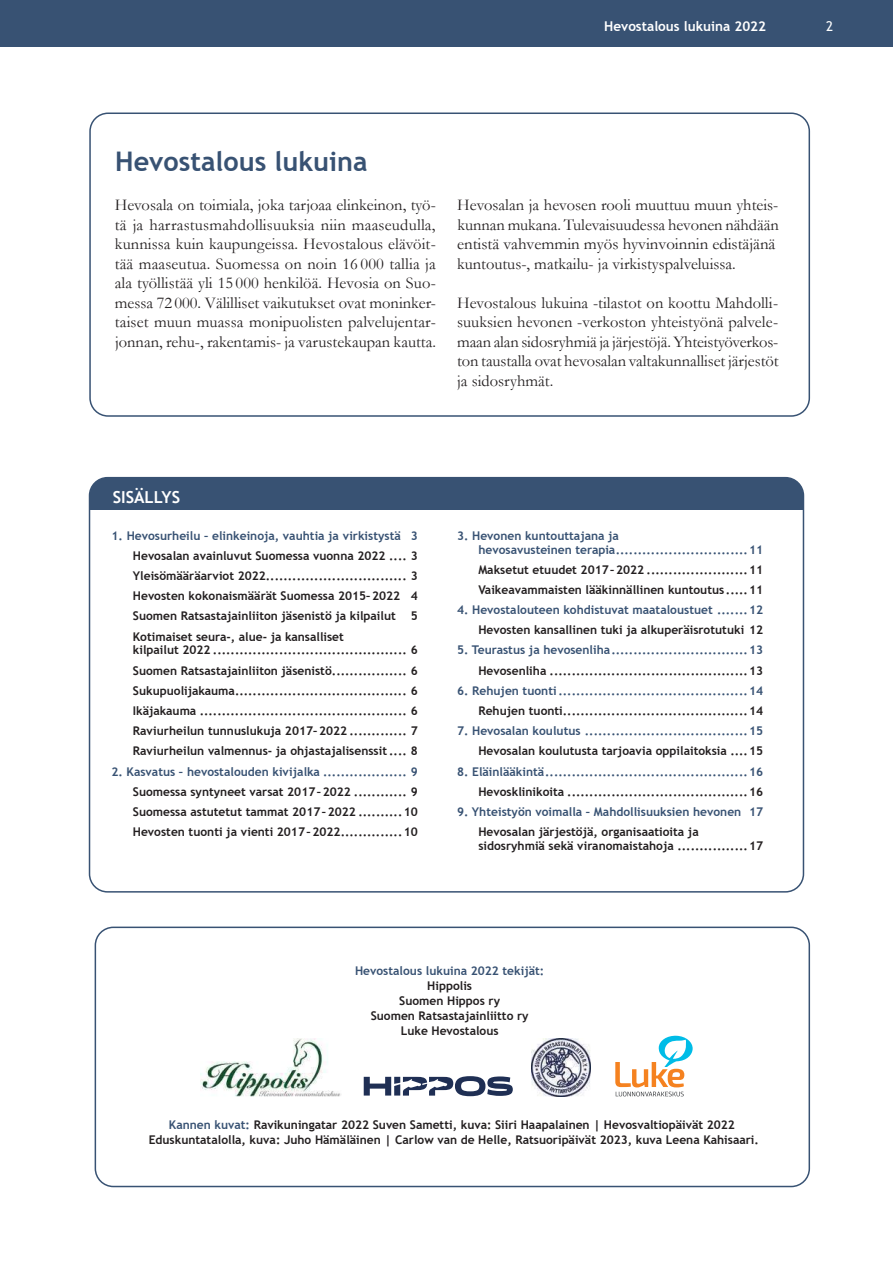
<style>
.page{position:relative;width:893px;height:1263px;background:#fff}
.page>*{position:absolute;margin:0;border:0;box-sizing:border-box;transform-origin:0 0}
.t1{font:700 27px "Trebuchet MS";color:#385273}
.t2{font:16.5px/19.5px "Garamond";letter-spacing:-.005em;color:#231f20;text-align:justify}
.t3{font:700 16.5px "Trebuchet MS";color:#fff}
.t4{font:700 13.5px "Trebuchet MS";color:#fff}
.t5{font:13.5px "Trebuchet MS";color:#fff}
.t6{font:700 12px/20.2px "Trebuchet MS";color:#231f20;text-align:justify}
.t7{font:700 12px/13.8px "Trebuchet MS";color:#385273}
.s1{color:#385273}
</style>
<div class="page">
<div style="left:0;top:0;width:893px;height:47px;background:#385273"></div>
<div style="left:89px;top:112px;width:721px;height:305px;border:2px solid #385273;border-radius:18px"></div>
<div style="left:90px;top:478px;width:713px;height:32px;background:#385273"></div>
<div style="left:89px;top:477px;width:715px;height:415px;border:2px solid #385273;border-radius:18px"></div>
<div style="left:95px;top:926px;width:715px;height:261px;border:2px solid #385273;border-radius:18px"></div>
<img style="left:201px;top:1038px;width:140px;height:59px">
<img style="left:532px;top:1038px;width:58px;height:59px">
<svg style="left:615px;top:1035px;width:78px;height:61px"></svg>
<svg style="left:364px;top:1076px;width:149px;height:20px"></svg>
<p class="t4" style="left:604px;top:18px;width:163px">Hevostalous lukuina 2022</p>
<p class="t5" style="left:826px;top:18px;width:9px">2</p>
<h1 class="t1" style="left:115px;top:145px;width:254px">Hevostalous lukuina</h1>
<p class="t2" style="left:115px;top:195px;width:323px">Hevosala on toimiala, joka tarjoaa elinkeinon, työ&shy;tä ja harrastusmahdollisuuksia niin maaseudulla, kunnissa kuin kaupungeissa. Hevostalous elävöit&shy;tää maaseutua. Suomessa on noin 16 000 tallia ja ala työllistää yli 15 000 henkilöä. Hevosia on Suo&shy;messa 72 000. Välilliset vaikutukset ovat moninker&shy;taiset muun muassa monipuolisten palvelujentar&shy;jonnan, rehu-, rakentamis- ja varustekaupan kautta.</p>
<h2 class="t2" style="left:457px;top:195px;width:323px;text-align:left">Hevosalan ja hevosen rooli muuttuu muun yhteis&shy;kunnan mukana. Tulevaisuudessa hevonen nähdään entistä vahvemmin myös hyvinvoinnin edistäjänä kuntoutus-, matkailu- ja virkistyspalveluissa.</h2>
<p class="t2" style="left:457px;top:292px;width:323px">Hevostalous lukuina -tilastot on koottu Mahdolli&shy;suuksien hevonen -verkoston yhteistyönä palvele&shy;maan alan sidosryhmiä ja järjestöjä. Yhteistyöverkos&shy;ton taustalla ovat hevosalan valtakunnalliset järjestöt ja sidosryhmät.</p>
<h2 class="t3" style="left:113px;top:486px;width:69px">SISÄLLYS</h2>
<p class="t7" style="left:112px;top:529px;width:308px">1. Hevosurheilu – elinkeinoja, vauhtia ja virkistystä 3</p>
<p class="t6" style="left:133px;top:545px;width:286px">Hevosalan avainluvut Suomessa vuonna 2022 .... 3<br>Yleisömääräarviot 2022................................ 3<br>Hevosten kokonaismäärät Suomessa 2015–2022 4<br>Suomen Ratsastajainliiton jäsenistö ja kilpailut 5<br>Kotimaiset seura-, alue- ja kansalliset</p>
<p class="t6" style="left:133px;top:640px;width:286px">kilpailut 2022 ............................................ 6<br>Suomen Ratsastajainliiton jäsenistö................. 6<br>Sukupuolijakauma....................................... 6<br>Ikäjakauma ............................................... 6<br>Raviurheilun tunnuslukuja 2017–2022 ............. 7<br>Raviurheilun valmennus- ja ohjastajalisenssit .... 8</p>
<p class="t7" style="left:112px;top:764px;width:308px">2. Kasvatus – hevostalouden kivijalka ................... 9</p>
<p class="t6" style="left:133px;top:781px;width:286px">Suomessa syntyneet varsat 2017–2022 ............ 9<br>Suomessa astutetut tammat 2017–2022 ..........10<br>Hevosten tuonti ja vienti 2017–2022..............10</p>
<p class="t7" style="left:478px;top:529px;width:286px;text-indent:-21px">3. Hevonen kuntouttajana ja<br>hevosavusteinen terapia..............................11</p>
<p class="t6" style="left:478px;top:559px;width:286px">Maksetut etuudet 2017–2022 .......................11<br>Vaikeavammaisten lääkinnällinen kuntoutus .....11</p>
<p class="t7" style="left:457px;top:603px;width:308px">4. Hevostalouteen kohdistuvat maataloustuet .......12</p>
<p class="t6" style="left:478px;top:620px;width:286px">Hevosten kansallinen tuki ja alkuperäisrotutuki 12</p>
<p class="t7" style="left:457px;top:643px;width:308px">5. Teurastus ja hevosenliha...............................13</p>
<p class="t6" style="left:478px;top:660px;width:286px">Hevosenliha .............................................13</p>
<p class="t7" style="left:457px;top:684px;width:308px">6. Rehujen tuonti...........................................14</p>
<p class="t6" style="left:478px;top:701px;width:286px">Rehujen tuonti..........................................14</p>
<p class="t7" style="left:457px;top:724px;width:308px">7. Hevosalan koulutus .....................................15</p>
<p class="t6" style="left:478px;top:741px;width:286px">Hevosalan koulutusta tarjoavia oppilaitoksia ....15</p>
<p class="t7" style="left:457px;top:764px;width:308px">8. Eläinlääkintä..............................................16</p>
<p class="t6" style="left:478px;top:781px;width:286px">Hevosklinikoita .........................................16</p>
<p class="t7" style="left:457px;top:805px;width:308px">9. Yhteistyön voimalla – Mahdollisuuksien hevonen 17</p>
<p class="t6" style="left:478px;top:825px;width:286px;line-height:13.8px">Hevosalan järjestöjä, organisaatioita ja sidosryhmiä sekä viranomaistahoja ................17</p>
<p class="t7" style="left:355px;top:964px;width:191px">Hevostalous lukuina 2022 tekijät:</p>
<p class="t6" style="left:371px;top:978px;width:159px;line-height:15px;text-align:center">Hippolis<br>Suomen Hippos ry<br>Suomen Ratsastajainliitto ry<br>Luke Hevostalous</p>
<p class="t6" style="left:149px;top:1117px;width:612px;line-height:15px;text-align:center"><span class="s1">Kannen kuvat:</span> Ravikuningatar 2022 Suven Sametti, kuva: Siiri Haapalainen | Hevosvaltiopäivät 2022<br>Eduskuntatalolla, kuva: Juho Hämäläinen | Carlow van de Helle, Ratsuoripäivät 2023, kuva Leena Kahisaari.</p>
</div>
